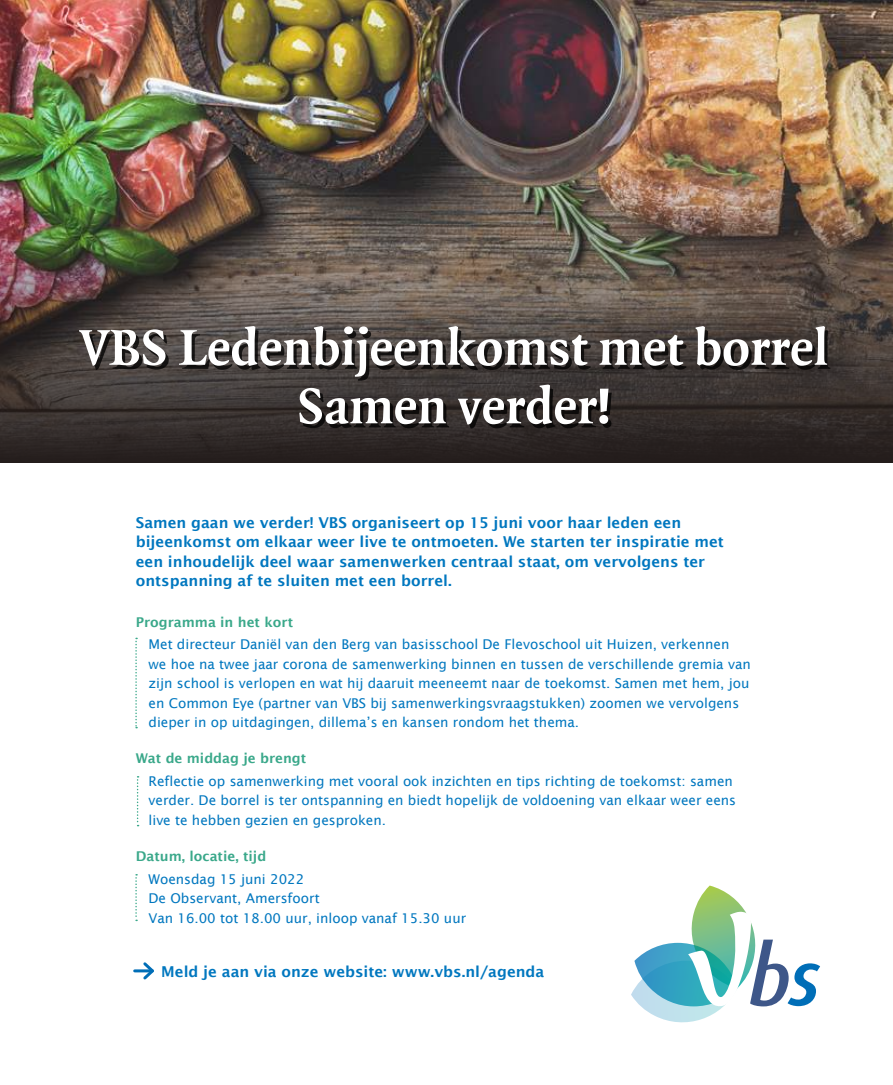
<style>
.page{position:relative;width:893px;height:1085px;background:#fff}
.page>*{position:absolute;margin:0;border:0;box-sizing:border-box;transform-origin:0 0}
.t1{font:700 54px/58.5px "Quadraat";color:#fff;text-align:center}
.t2{font:600 15px/19.5px "Lucida Sans";color:#0077bf}
.t3{font:13.5px/19.5px "Lucida Sans";color:#0077bf}
.t4{font:600 13.5px "Lucida Sans";color:#3aa88a}
</style>
<div class="page">
<img style="left:0;top:0;width:893px;height:463px">
<svg style="left:631px;top:885px;width:189px;height:137px"></svg>
<hr style="left:135px;top:969px;width:17px;height:3px;background:#006eb7">
<svg style="left:141px;top:962px;width:13px;height:18px"></svg>
<svg style="left:135px;top:637px;width:2px;height:91px"></svg>
<svg style="left:137px;top:776px;width:2px;height:50px"></svg>
<svg style="left:135px;top:874px;width:2px;height:46px"></svg>
<h1 class="t1" style="left:80px;top:320px;width:750px">VBS Ledenbijeenkomst met borrel<br>Samen verder!</h1>
<p class="t2" style="left:136px;top:512px;width:590px">Samen gaan we verder! VBS organiseert op 15 juni voor haar leden een bijeenkomst om elkaar weer live te ontmoeten. We starten ter inspiratie met een inhoudelijk deel waar samenwerken centraal staat, om vervolgens ter ontspanning af te sluiten met een borrel.</p>
<p class="t4" style="left:136px;top:614px;width:159px">Programma in het kort</p>
<p class="t3" style="left:149px;top:634px;width:604px">Met directeur Daniël van den Berg van basisschool De Flevoschool uit Huizen, verkennen<br>we hoe na twee jaar corona de samenwerking binnen en tussen de verschillende gremia van zijn school is verlopen en wat hij daaruit meeneemt naar de toekomst. Samen met hem, jou en Common Eye (partner van VBS bij samenwerkingsvraagstukken) zoomen we vervolgens dieper in op uitdagingen, dillema’s en kansen rondom het thema.</p>
<p class="t4" style="left:136px;top:750px;width:172px">Wat de middag je brengt</p>
<p class="t3" style="left:149px;top:771px;width:589px">Reflectie op samenwerking met vooral ook inzichten en tips richting de toekomst: samen verder. De borrel is ter ontspanning en biedt hopelijk de voldoening van elkaar weer eens live te hebben gezien en gesproken.</p>
<p class="t4" style="left:136px;top:848px;width:132px">Datum, locatie, tijd</p>
<p class="t3" style="left:149px;top:868px;width:319px">Woensdag 15 juni 2022<br>De Observant, Amersfoort<br>Van 16.00 tot 18.00 uur, inloop vanaf 15.30 uur</p>
<p class="t2" style="left:161px;top:961px;width:385px">Meld je aan via onze website: www.vbs.nl/agenda</p>
</div>
